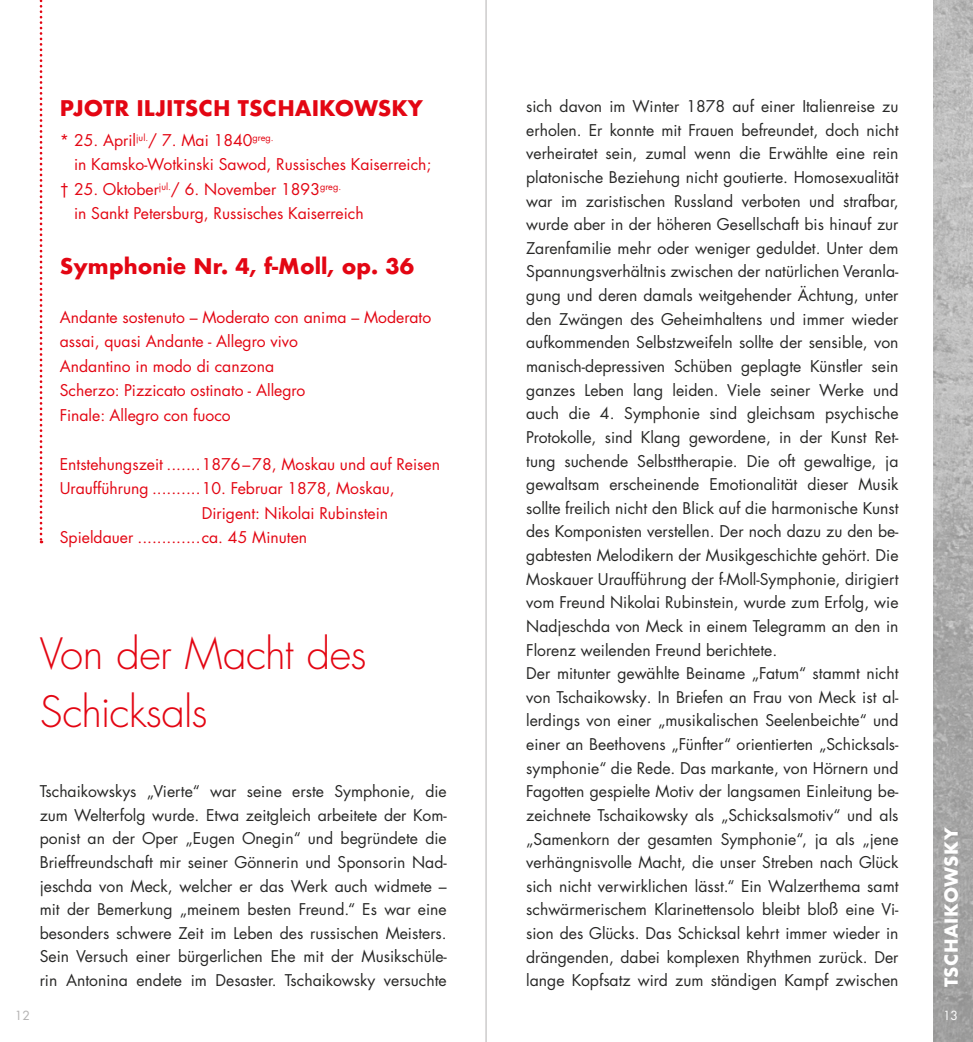
<style>
.page{position:relative;width:973px;height:1042px;background:#fff}
.page>*{position:absolute;margin:0;border:0;box-sizing:border-box;transform-origin:0 0}
.t1{font:300 42px/57.8px "Futura Std";letter-spacing:-.015em;color:#e30613}
.t2{font:700 21px "Futura";color:#e30613}
.t3{font:700 17.5px "Futura";letter-spacing:.03em;color:#fff}
.t4{font:15.75px/23.6px "Futura LT Pro";color:#282827}
.t5{font:15.75px/24.5px "Futura LT Pro";color:#e30613}
.t6{font:12.25px "Futura LT Pro";color:#b3b2b2}
.t7{font:12.25px "Futura LT Pro";color:#fff}
</style>
<div class="page">
<hr style="left:485px;top:0;width:1px;height:1042px;background:#b3b2b2">
<img style="left:933px;top:0;width:39px;height:1042px">
<svg style="left:40px;top:0;width:2px;height:543px"></svg>
<h2 class="t2" style="left:60px;top:93px;width:365px">PJOTR ILJITSCH TSCHAIKOWSKY</h2>
<p class="t5" style="left:60px;top:128px;width:215px">* 25. April<sup>jul.</sup>/ 7. Mai 1840<sup>greg.</sup></p>
<p class="t5" style="left:74px;top:152px;width:359px">in Kamsko-Wotkinski Sawod, Russisches Kaiserreich;</p>
<p class="t5" style="left:60px;top:177px;width:283px">† 25. Oktober<sup>jul.</sup>/ 6. November 1893<sup>greg.</sup></p>
<p class="t5" style="left:74px;top:201px;width:291px">in Sankt Petersburg, Russisches Kaiserreich</p>
<h2 class="t2" style="left:60px;top:251px;width:356px">Symphonie Nr. 4, f-Moll, op. 36</h2>
<p class="t5" style="left:60px;top:304px;width:373px">Andante sostenuto – Moderato con anima – Moderato assai, quasi Andante - Allegro vivo<br>Andantino in modo di canzona<br>Scherzo: Pizzicato ostinato - Allegro<br>Finale: Allegro con fuoco</p>
<p class="t5" style="left:60px;top:451px;width:381px">Entstehungszeit .......1876–78, Moskau und auf Reisen</p>
<p class="t5" style="left:60px;top:476px;width:336px">Uraufführung ..........10. Februar 1878, Moskau,</p>
<p class="t5" style="left:202px;top:500px;width:188px">Dirigent: Nikolai Rubinstein</p>
<p class="t5" style="left:60px;top:525px;width:249px">Spieldauer .............ca. 45 Minuten</p>
<h1 class="t1" style="left:40px;top:626px;width:328px">Von der Macht des<br>Schicksals</h1>
<p class="t6" style="left:15px;top:1007px;width:17px">12</p>
<p class="t4" style="left:40px;top:779px;width:408px;text-align:justify">Tschaikowskys „Vierte“ war seine erste Symphonie, die zum Welterfolg wurde. Etwa zeitgleich arbeitete der Kom&shy;ponist an der Oper „Eugen Onegin“ und begründete die Brieffreundschaft mir seiner Gönnerin und Sponsorin Nad&shy;jeschda von Meck, welcher er das Werk auch widmete – mit der Bemerkung „meinem besten Freund.“ Es war eine besonders schwere Zeit im Leben des russischen Meisters.<br>Sein Versuch einer bürgerlichen Ehe mit der Musikschüle&shy;rin Antonina endete im Desaster. Tschaikowsky versuchte</p>
<p class="t4" style="left:526px;top:94px;width:374px">sich davon im Winter 1878 auf einer Italienreise zu erholen. Er konnte mit Frauen befreundet, doch nicht verheiratet sein, zumal wenn die Erwählte eine rein platonische Beziehung nicht goutierte. Homosexualität war im zaristischen Russland verboten und strafbar, wurde aber in der höheren Gesellschaft bis hinauf zur Zarenfamilie mehr oder weniger geduldet. Unter dem Spannungsverhältnis zwischen der natürlichen Veranla&shy;gung und deren damals weitgehender Ächtung, unter den Zwängen des Geheimhaltens und immer wieder aufkommenden Selbstzweifeln sollte der sensible, von manisch-depressiven Schüben geplagte Künstler sein ganzes Leben lang leiden. Viele seiner Werke und auch die 4. Symphonie sind gleichsam psychische Protokolle, sind Klang gewordene, in der Kunst Ret&shy;tung suchende Selbsttherapie. Die oft gewaltige, ja gewaltsam erscheinende Emotionalität dieser Musik sollte freilich nicht den Blick auf die harmonische Kunst des Komponisten verstellen. Der noch dazu zu den be&shy;gabtesten Melodikern der Musikgeschichte gehört. Die Moskauer Uraufführung der f-Moll-Symphonie, dirigiert vom Freund Nikolai Rubinstein, wurde zum Erfolg, wie Nadjeschda von Meck in einem Telegramm an den in Florenz weilenden Freund berichtete.<br>Der mitunter gewählte Beiname „Fatum“ stammt nicht von Tschaikowsky. In Briefen an Frau von Meck ist al&shy;lerdings von einer „musikalischen Seelenbeichte“ und einer an Beethovens „Fünfter“ orientierten „Schicksals&shy;symphonie“ die Rede. Das markante, von Hörnern und Fagotten gespielte Motiv der langsamen Einleitung be&shy;zeichnete Tschaikowsky als „Schicksalsmotiv“ und als „Samenkorn der gesamten Symphonie“, ja als „jene verhängnisvolle Macht, die unser Streben nach Glück sich nicht verwirklichen lässt.“ Ein Walzerthema samt schwärmerischem Klarinettensolo bleibt bloß eine Vi&shy;sion des Glücks. Das Schicksal kehrt immer wieder in drängenden, dabei komplexen Rhythmen zurück. Der lange Kopfsatz wird zum ständigen Kampf zwischen</p>
<p class="t3" style="left:938px;top:987px;width:162px;rotate:-90deg">TSCHAIKOWSKY</p>
<p class="t7" style="left:942px;top:1007px;width:17px">13</p>
</div>
